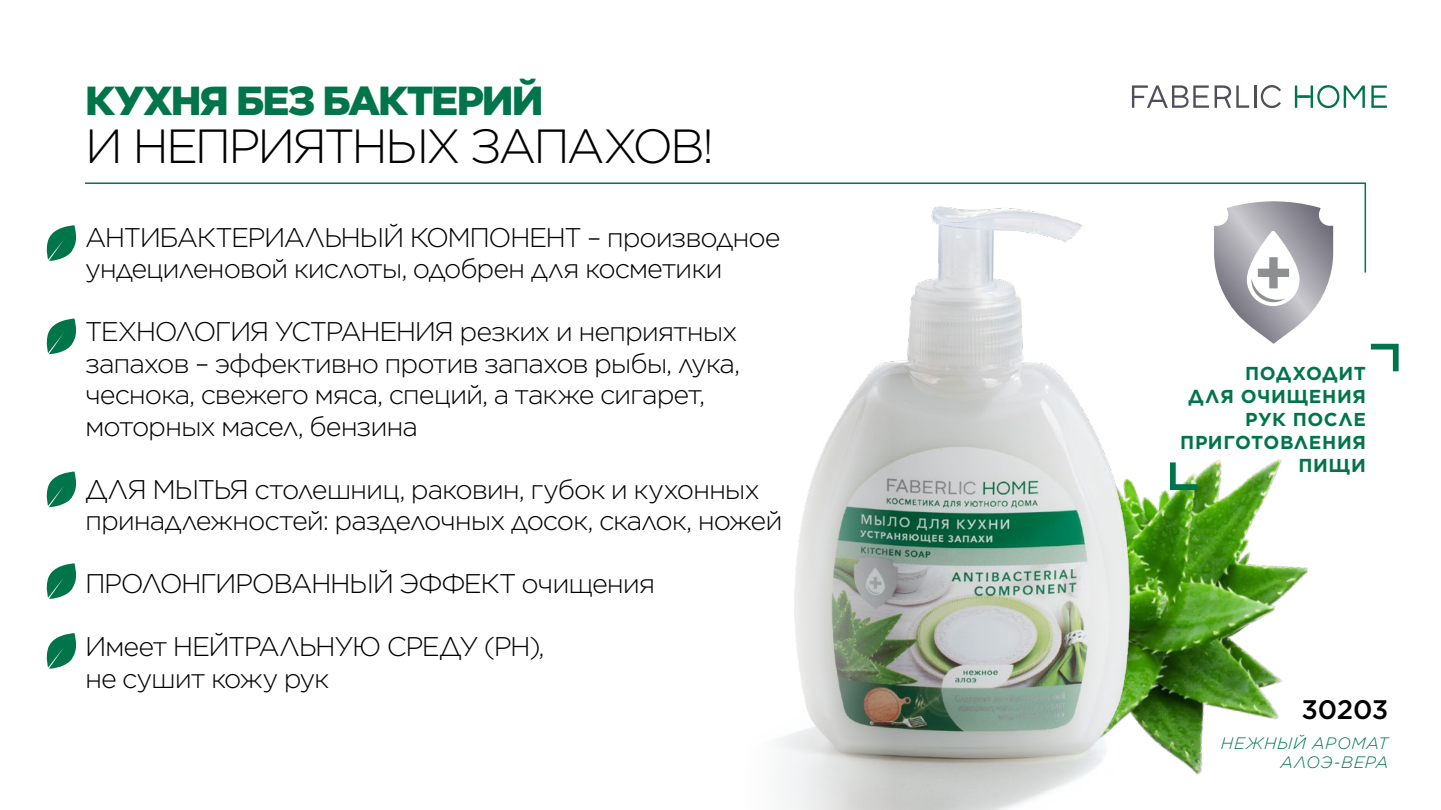
<style>
.page{position:relative;width:1441px;height:810px;background:#fff}
.page>*{position:absolute;margin:0;border:0;box-sizing:border-box;transform-origin:0 0}
.t1{font:300 47.85px "Gotham";letter-spacing:-.06em;color:#000}
.t2{font:900 40.5px "Gotham";letter-spacing:-.05em;color:#00754a}
.t3{font:300 27px/31.5px "Gotham";letter-spacing:-.04em;color:#000}
.t4{font:500 26.85px "Gotham";letter-spacing:-.01em;color:#000}
.t5{font:700 18.75px/23.1px "Gotham";letter-spacing:.03em;color:#00754a;text-align:right}
.t6{font:italic 300 16.5px/19.5px "Gotham";letter-spacing:.035em;color:#00754a;text-align:right}
</style>
<div class="page">
<img style="left:1160px;top:459px;width:147px;height:316px">
<svg style="left:85px;top:182px;width:1281px;height:91px"></svg>
<img style="left:708px;top:182px;width:452px;height:628px">
<svg style="left:1166px;top:459px;width:37px;height:34px"></svg>
<svg style="left:1370px;top:343px;width:29px;height:29px"></svg>
<svg style="left:46px;top:225px;width:31px;height:36px"></svg>
<svg style="left:46px;top:319px;width:31px;height:35px"></svg>
<svg style="left:46px;top:472px;width:31px;height:35px"></svg>
<svg style="left:46px;top:563px;width:31px;height:36px"></svg>
<svg style="left:46px;top:633px;width:31px;height:36px"></svg>
<svg style="left:1213px;top:201px;width:119px;height:143px"></svg>
<svg style="left:1236px;top:85px;width:12px;height:23px"></svg>
<hr style="left:1253px;top:85px;width:3px;height:23px;background:#4e4f5a">
<svg style="left:1214px;top:85px;width:16px;height:23px"></svg>
<svg style="left:1131px;top:85px;width:77px;height:23px"></svg>
<svg style="left:1260px;top:85px;width:20px;height:23px"></svg>
<svg style="left:1371px;top:86px;width:15px;height:22px"></svg>
<svg style="left:1294px;top:85px;width:70px;height:23px"></svg>
<h2 class="t2" style="left:85px;top:73px;width:460px">КУХНЯ БЕЗ БАКТЕРИЙ</h2>
<h1 class="t1" style="left:85px;top:116px;width:630px">И НЕПРИЯТНЫХ ЗАПАХОВ!</h1>
<p class="t3" style="left:85px;top:221px;width:697px">АНТИБАКТЕРИАЛЬНЫЙ КОМПОНЕНТ – производное ундециленовой кислоты, одобрен для косметики</p>
<p class="t3" style="left:85px;top:315px;width:656px">ТЕХНОЛОГИЯ УСТРАНЕНИЯ резких и неприятных запахов – эффективно против запахов рыбы, лука, чеснока, свежего мяса, специй, а также сигарет, моторных масел, бензина</p>
<p class="t3" style="left:85px;top:473px;width:699px">ДЛЯ МЫТЬЯ столешниц, раковин, губок и кухонных принадлежностей: разделочных досок, скалок, ножей</p>
<p class="t3" style="left:85px;top:567px;width:571px">ПРОЛОНГИРОВАННЫЙ ЭФФЕКТ очищения</p>
<p class="t3" style="left:85px;top:630px;width:461px">Имеет НЕЙТРАЛЬНУЮ СРЕДУ (PH), не сушит кожу рук</p>
<p class="t5" style="left:1180px;top:361px;width:187px">ПОДХОДИТ<br>ДЛЯ ОЧИЩЕНИЯ<br>РУК ПОСЛЕ<br>ПРИГОТОВЛЕНИЯ<br>ПИЩИ</p>
<p class="t4" style="left:1301px;top:692px;width:88px">30203</p>
<p class="t6" style="left:1220px;top:733px;width:169px">НЕЖНЫЙ АРОМАТ<br>АЛОЭ-ВЕРА</p>
</div>
